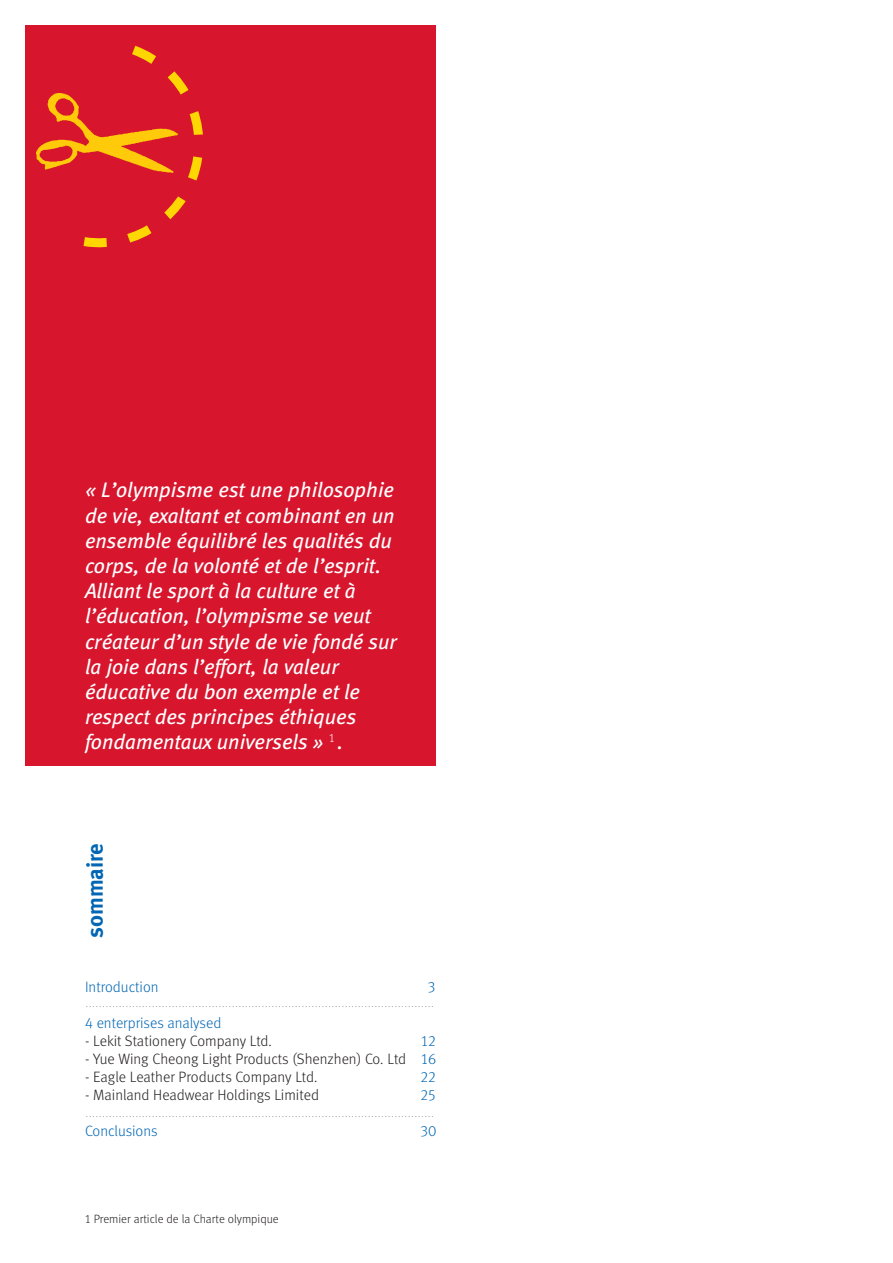
<style>
.page{position:relative;width:893px;height:1263px;background:#fff}
.page>*{position:absolute;margin:0;border:0;box-sizing:border-box;transform-origin:0 0}
.t1{font:22.5px "Meta Bold LF";color:#0166b3}
.t2{font:italic 21px/25.2px "Meta Book LF";color:#fff}
.t3{font:15px "Meta Light LF";color:#231f20}
.t4{font:15px "Meta Light LF";color:#0166b3}
.t5{font:12px "Meta Light LF";color:#231f20}
.t6{font:7.5px "Meta Light LF";color:#231f20}
.s1{color:#0166b3}
</style>
<div class="page">
<div style="left:26px;top:26px;width:409px;height:528px;background:#d7162e"></div>
<svg style="left:54px;top:45px;width:149px;height:203px"></svg>
<div style="left:26px;top:387px;width:409px;height:378px;background:#d7162e"></div>
<img style="left:37px;top:94px;width:140px;height:79px">
<p class="t2" style="left:85px;top:479px;width:313px">« L’olympisme est une philosophie de vie, exaltant et combinant en un ensemble équilibré les qualités du corps, de la volonté et de l’esprit.<br>Alliant le sport à la culture et à l’éducation, l’olympisme se veut créateur d’un style de vie fondé sur la joie dans l’effort, la valeur éducative du bon exemple et le respect des principes éthiques fondamentaux universels » <sup>1</sup> .</p>
<p class="t1" style="left:87px;top:938px;width:96px;rotate:-90deg">sommaire</p>
<p class="t4" style="left:85px;top:982px;width:75px">Introduction</p>
<p class="t4" style="left:428px;top:982px;width:9px">3</p>
<p class="t4" style="left:85px;top:1018px;width:138px">4 enterprises analysed</p>
<p class="t3" style="left:85px;top:1036px;width:188px">- Lekit Stationery Company Ltd.</p>
<p class="t4" style="left:421px;top:1036px;width:16px">12</p>
<p class="t3" style="left:85px;top:1054px;width:353px">- Yue Wing Cheong Light Products (Shenzhen) Co. Ltd <span class="s1">16</span></p>
<p class="t3" style="left:85px;top:1072px;width:234px">- Eagle Leather Products Company Ltd.</p>
<p class="t4" style="left:420px;top:1072px;width:17px">22</p>
<p class="t3" style="left:85px;top:1090px;width:235px">- Mainland Headwear Holdings Limited</p>
<p class="t4" style="left:420px;top:1090px;width:17px">25</p>
<p class="t4" style="left:85px;top:1126px;width:74px">Conclusions</p>
<p class="t4" style="left:420px;top:1126px;width:18px">30</p>
<p class="t6" style="left:86px;top:1001px;width:349px">.........................................................................................................</p>
<p class="t6" style="left:86px;top:1111px;width:349px">.........................................................................................................</p>
<p class="t5" style="left:85px;top:1214px;width:195px">1 Premier article de la Charte olympique</p>
</div>
